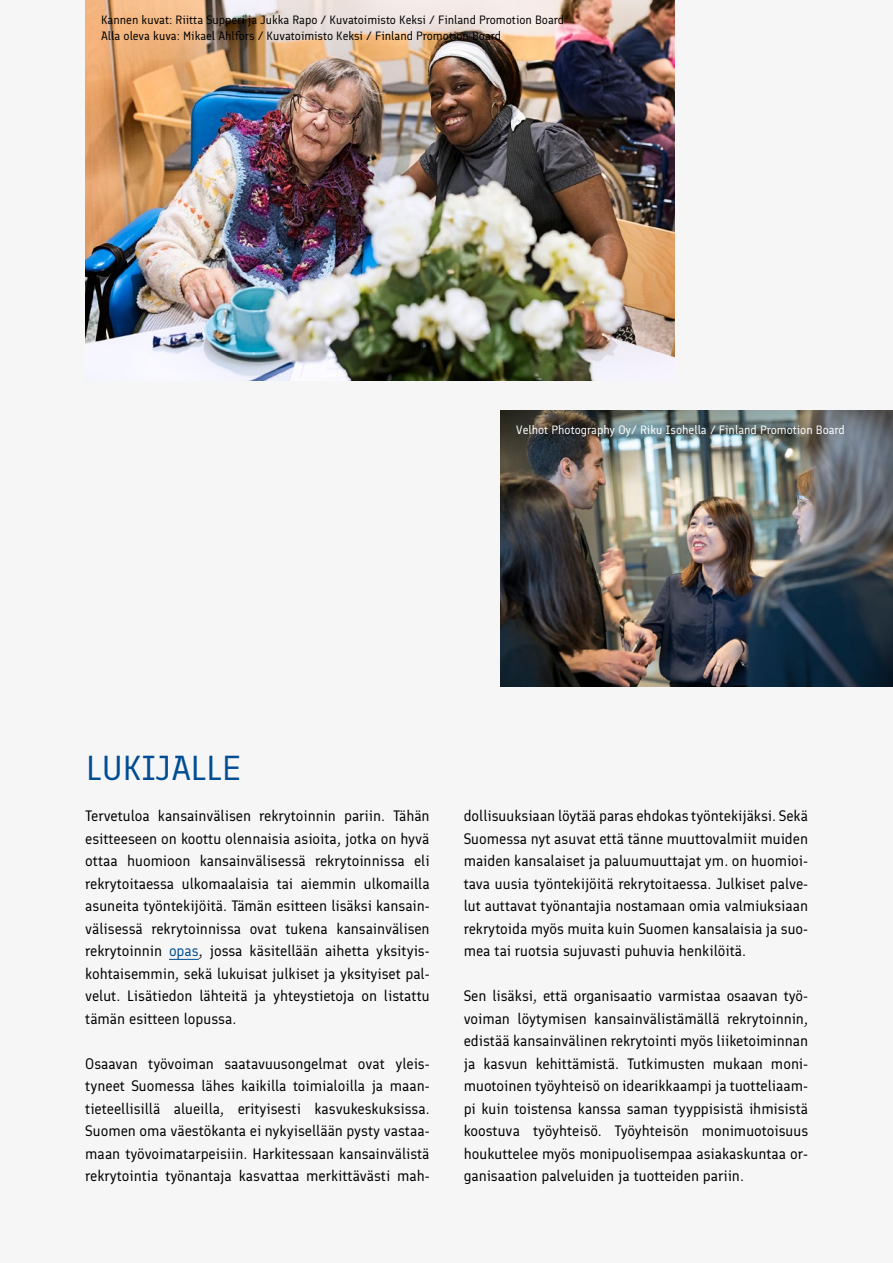
<style>
.page{position:relative;width:893px;height:1263px;background:#f7f6f7}
.page>*{position:absolute;margin:0;border:0;box-sizing:border-box;transform-origin:0 0}
.H2_sininen_copy{font:34.5px "Finlandica";color:#004d93}
.Leipis{font:15px/22.5px "Finlandica";color:#000;text-align:justify}
.kuvateksti{font:12px "Finlandica";color:#000}
.kuvateksti_valkoinen{font:12px "Finlandica";color:#fff}
.s1{color:#004d93}
</style>
<div class="page">
<img style="left:500px;top:411px;width:393px;height:276px">
<hr style="left:169px;top:959px;width:30px;height:1px;background:#004d93">
<img style="left:85px;top:0;width:589px;height:381px">
<p class="kuvateksti" style="left:101px;top:12px;width:464px">Kannen kuvat: Riitta Supperi ja Jukka Rapo / Kuvatoimisto Keksi / Finland Promotion Board</p>
<p class="kuvateksti" style="left:101px;top:29px;width:401px">Alla oleva kuva: Mikael Ahlfors / Kuvatoimisto Keksi / Finland Promotion Board</p>
<p class="kuvateksti_valkoinen" style="left:516px;top:423px;width:330px">Velhot Photography Oy/ Riku Isohella / Finland Promotion Board</p>
<p class="H2_sininen_copy" style="left:86px;top:747px;width:156px">LUKIJALLE</p>
<p class="Leipis" style="left:85px;top:805px;width:346px">Tervetuloa kansainvälisen rekrytoinnin pariin. Tähän esitteeseen on koottu olennaisia asioita, jotka on hyvä ottaa huomioon kansainvälisessä rekrytoinnissa eli rekrytoitaessa ulkomaalaisia tai aiemmin ulkomailla asuneita työntekijöitä. Tämän esitteen lisäksi kansain&shy;välisessä rekrytoinnissa ovat tukena kansainvälisen rekrytoinnin <span class="s1">opas</span>, jossa käsitellään aihetta yksityis&shy;kohtaisemmin, sekä lukuisat julkiset ja yksityiset pal&shy;velut. Lisätiedon lähteitä ja yhteystietoja on listattu tämän esitteen lopussa.</p>
<p class="Leipis" style="left:85px;top:1052px;width:346px">Osaavan työvoiman saatavuusongelmat ovat yleis&shy;tyneet Suomessa lähes kaikilla toimialoilla ja maan&shy;tieteellisillä alueilla, erityisesti kasvukeskuksissa.<br>Suomen oma väestökanta ei nykyisellään pysty vastaa&shy;maan työvoimatarpeisiin. Harkitessaan kansainvälistä rekrytointia työnantaja kasvattaa merkittävästi mah-</p>
<p class="Leipis" style="left:464px;top:805px;width:346px">dollisuuksiaan löytää paras ehdokas työntekijäksi. Sekä Suomessa nyt asuvat että tänne muuttovalmiit muiden maiden kansalaiset ja paluumuuttajat ym. on huomioi&shy;tava uusia työntekijöitä rekrytoitaessa. Julkiset palve&shy;lut auttavat työnantajia nostamaan omia valmiuksiaan rekrytoida myös muita kuin Suomen kansalaisia ja suo&shy;mea tai ruotsia sujuvasti puhuvia henkilöitä.</p>
<p class="Leipis" style="left:464px;top:985px;width:346px">Sen lisäksi, että organisaatio varmistaa osaavan työ&shy;voiman löytymisen kansainvälistämällä rekrytoinnin, edistää kansainvälinen rekrytointi myös liiketoiminnan ja kasvun kehittämistä. Tutkimusten mukaan moni&shy;muotoinen työyhteisö on idearikkaampi ja tuotteliaam&shy;pi kuin toistensa kanssa saman tyyppisistä ihmisistä koostuva työyhteisö. Työyhteisön monimuotoisuus houkuttelee myös monipuolisempaa asiakaskuntaa or&shy;ganisaation palveluiden ja tuotteiden pariin.</p>
</div>
